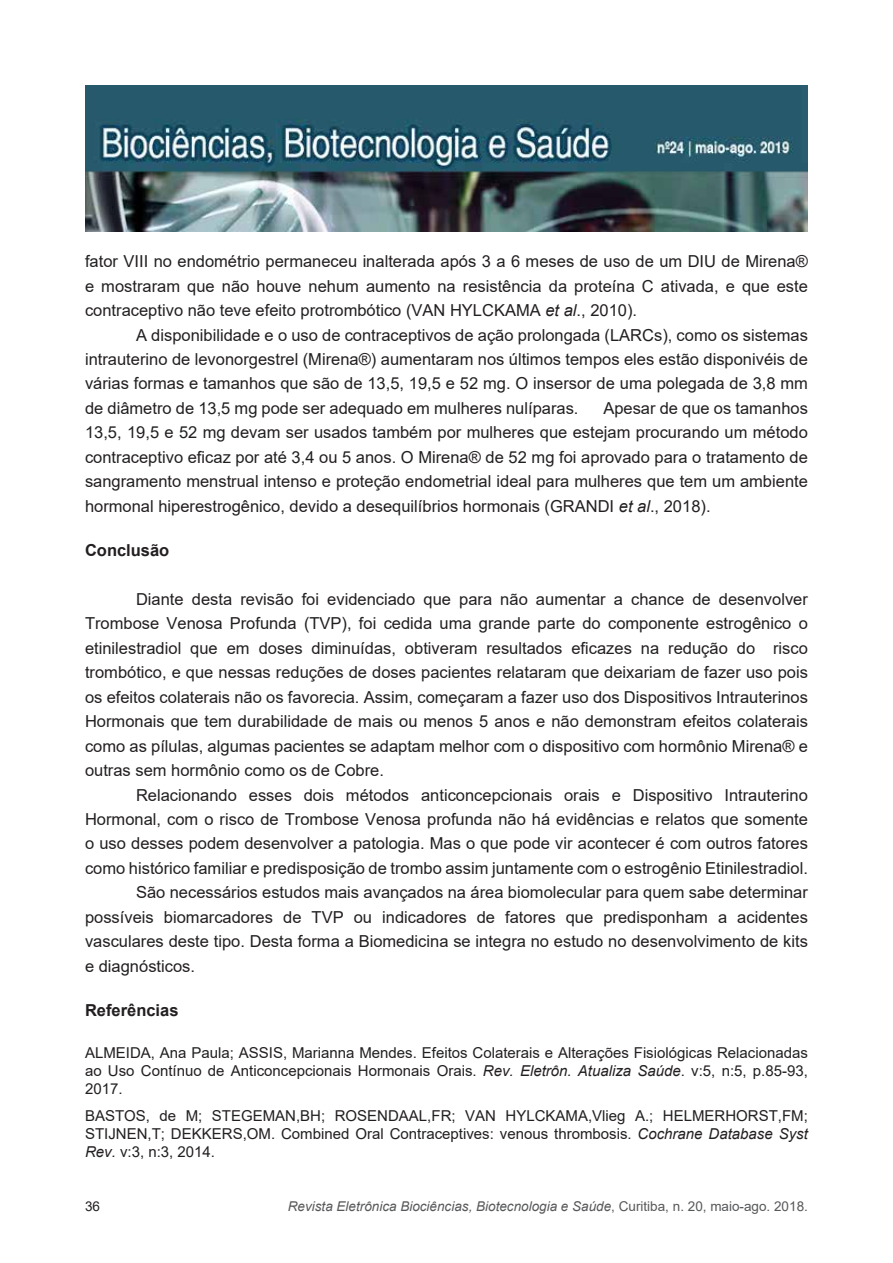
<style>
.page{position:relative;width:893px;height:1263px;background:#fff}
.page>*{position:absolute;margin:0;border:0;box-sizing:border-box;transform-origin:0 0}
.t1{font:16.5px/24.5px "Arial";color:#231f20;text-align:justify}
.t2{font:700 16.5px "Arial";color:#231f20}
.t3{font:15px/18px "Arial";color:#231f20;text-align:justify}
.t4{font:italic 13.5px "Arial";color:#57585a}
.t5{font:13.5px "Arial";color:#231f20}
.s1{font-style:italic}
.s2{font-style:normal}
</style>
<div class="page">
<img style="left:85px;top:85px;width:723px;height:146px">
<p class="t1" style="left:85px;top:249px;width:724px">fator VIII no endométrio permaneceu inalterada após 3 a 6 meses de uso de um DIU de Mirena® e mostraram que não houve nehum aumento na resistência da proteína C ativada, e que este contraceptivo não teve efeito protrombótico (VAN HYLCKAMA <span class="s1">et al</span>., 2010).</p>
<p class="t1" style="left:85px;top:322px;width:724px;text-indent:51px">A disponibilidade e o uso de contraceptivos de ação prolongada (LARCs), como os sistemas intrauterino de levonorgestrel (Mirena®) aumentaram nos últimos tempos eles estão disponivéis de várias formas e tamanhos que são de 13,5, 19,5 e 52 mg. O insersor de uma polegada de 3,8 mm de diâmetro de 13,5 mg pode ser adequado em mulheres nulíparas.</p>
<p class="t1" style="left:85px;top:396px;width:724px;text-indent:518px">Apesar de que os tamanhos 13,5, 19,5 e 52 mg devam ser usados também por mulheres que estejam procurando um método contraceptivo eficaz por até 3,4 ou 5 anos. O Mirena® de 52 mg foi aprovado para o tratamento de sangramento menstrual intenso e proteção endometrial ideal para mulheres que tem um ambiente hormonal hiperestrogênico, devido a desequilíbrios hormonais (GRANDI <span class="s1">et al</span>., 2018).</p>
<p class="t2" style="left:85px;top:538px;width:86px">Conclusão</p>
<p class="t1" style="left:85px;top:587px;width:724px;text-indent:51px">Diante desta revisão foi evidenciado que para não aumentar a chance de desenvolver Trombose Venosa Profunda (TVP), foi cedida uma grande parte do componente estrogênico o etinilestradiol que em doses diminuídas, obtiveram resultados eficazes na redução do risco trombótico, e que nessas reduções de doses pacientes relataram que deixariam de fazer uso pois os efeitos colaterais não os favorecia. Assim, começaram a fazer uso dos Dispositivos Intrauterinos Hormonais que tem durabilidade de mais ou menos 5 anos e não demonstram efeitos colaterais como as pílulas, algumas pacientes se adaptam melhor com o dispositivo com hormônio Mirena® e outras sem hormônio como os de Cobre.</p>
<p class="t1" style="left:136px;top:782px;width:673px">Relacionando esses dois métodos anticoncepcionais orais e Dispositivo Intrauterino</p>
<p class="t1" style="left:85px;top:807px;width:724px">Hormonal, com o risco de Trombose Venosa profunda não há evidências e relatos que somente</p>
<p class="t1" style="left:85px;top:831px;width:724px">o uso desses podem desenvolver a patologia. Mas o que pode vir acontecer é com outros fatores</p>
<p class="t1" style="left:85px;top:856px;width:724px">como histórico familiar e predisposição de trombo assim juntamente com o estrogênio Etinilestradiol.</p>
<p class="t1" style="left:136px;top:880px;width:673px">São necessários estudos mais avançados na área biomolecular para quem sabe determinar</p>
<p class="t1" style="left:85px;top:905px;width:724px">possíveis biomarcadores de TVP ou indicadores de fatores que predisponham a acidentes</p>
<p class="t1" style="left:85px;top:929px;width:724px">vasculares deste tipo. Desta forma a Biomedicina se integra no estudo no desenvolvimento de kits</p>
<p class="t1" style="left:85px;top:953px;width:112px">e diagnósticos.</p>
<p class="t2" style="left:85px;top:998px;width:95px">Referências</p>
<p class="t3" style="left:85px;top:1044px;width:724px">ALMEIDA, Ana Paula; ASSIS, Marianna Mendes. Efeitos Colaterais e Alterações Fisiológicas Relacionadas ao Uso Contínuo de Anticoncepcionais Hormonais Orais. <span class="s1">Rev. Eletrôn. Atualiza Saúde</span>. v:5, n:5, p.85-93, 2017.</p>
<p class="t3" style="left:85px;top:1106px;width:724px">BASTOS, de M; STEGEMAN,BH; ROSENDAAL,FR; VAN HYLCKAMA,Vlieg A.; HELMERHORST,FM; STIJNEN,T; DEKKERS,OM. Combined Oral Contraceptives: venous thrombosis. <span class="s1">Cochrane Database Syst Rev.</span> v:3, n:3, 2014.</p>
<p class="t5" style="left:85px;top:1197px;width:17px">36</p>
<p class="t4" style="left:288px;top:1197px;width:522px">Revista Eletrônica Biociências, Biotecnologia e Saúde<span class="s2">, Curitiba, n. 20, maio-ago. 2018.</span></p>
</div>
